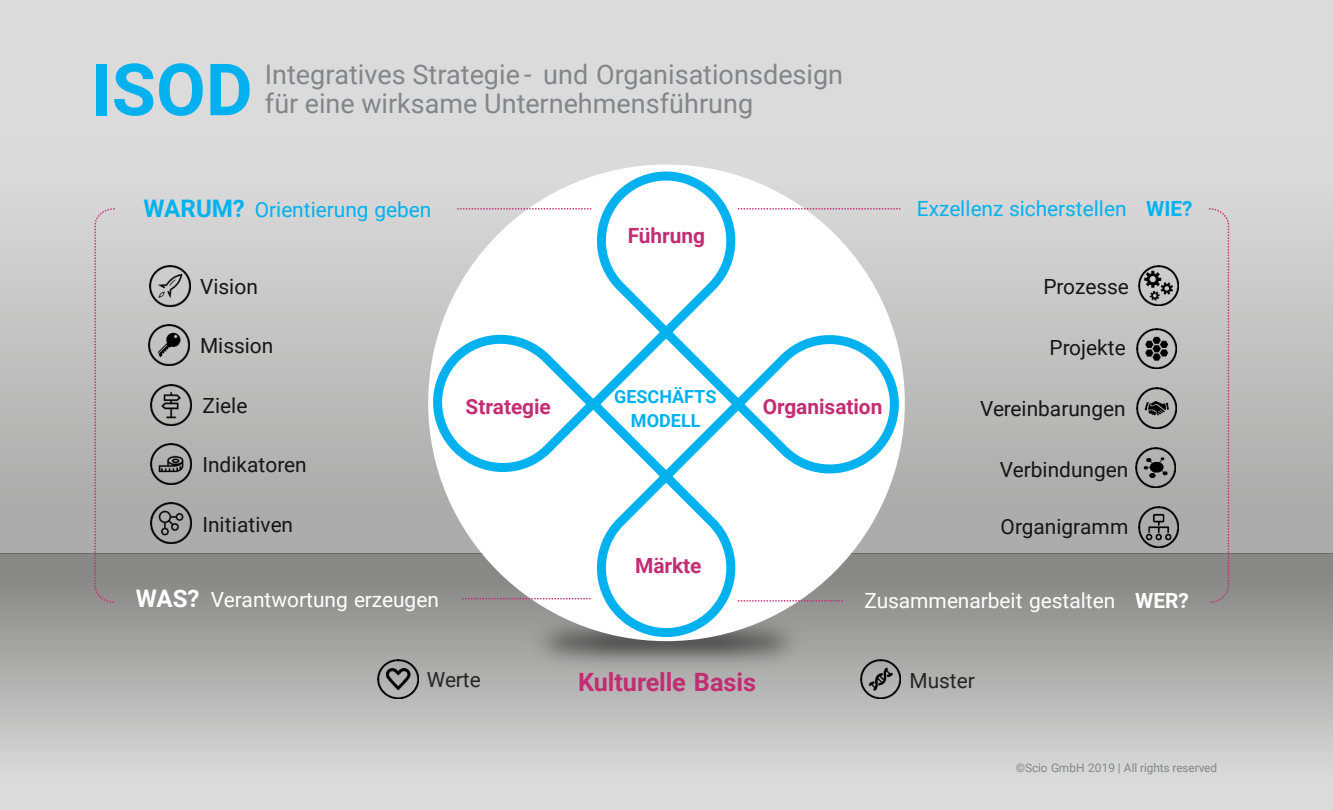
<style>
.page{position:relative;width:1333px;height:810px;background:#dbdbdb}
.page>*{position:absolute;margin:0;border:0;box-sizing:border-box;transform-origin:0 0}
.t1{font:700 72px "Roboto";color:#03b1ef}
.t2{font:27px/29.4px "Roboto";color:#838688}
.t3{font:700 25.2px "Roboto";letter-spacing:-.005em;color:#c32d73}
.t4{font:20.85px "Roboto";color:#161616}
.t5{font:20.85px "Roboto";color:#fff}
.t6{font:20.85px "Roboto";color:#03b1ef}
.t7{font:700 20.85px "Roboto";color:#c32d73}
.t8{font:20.85px "Roboto";letter-spacing:-.005em;color:#262626}
.t9{font:700 18px/24.2px "Roboto";color:#03b1ef;text-align:center}
.t10{font:11.85px "Roboto";letter-spacing:-.01em;color:#838688}
.s1{font-weight:700;font-size:24.15px}
.s2{font-weight:700}
</style>
<div class="page">
<div style="left:0;top:553px;width:1333px;height:257px;background:linear-gradient(to bottom,#818180,#e4e4e4)"></div>
<div style="left:0;top:135px;width:1333px;height:418px;background:linear-gradient(to bottom,#dedede,#a7a7a6)"></div>
<img style="left:492px;top:652px;width:348px;height:50px">
<img style="left:150px;top:265px;width:41px;height:41px">
<img style="left:149px;top:325px;width:40px;height:41px">
<img style="left:151px;top:444px;width:40px;height:41px">
<img style="left:151px;top:503px;width:40px;height:41px">
<img style="left:151px;top:384px;width:40px;height:41px">
<img style="left:378px;top:660px;width:40px;height:38px">
<img style="left:860px;top:660px;width:40px;height:38px">
<svg style="left:419px;top:167px;width:494px;height:485px"></svg>
<svg style="left:457px;top:208px;width:135px;height:2px"></svg>
<svg style="left:738px;top:208px;width:162px;height:2px"></svg>
<svg style="left:1208px;top:207px;width:22px;height:397px"></svg>
<svg style="left:94px;top:207px;width:22px;height:397px"></svg>
<svg style="left:462px;top:598px;width:130px;height:1px"></svg>
<svg style="left:738px;top:600px;width:106px;height:2px"></svg>
<img style="left:1138px;top:266px;width:40px;height:40px">
<img style="left:1137px;top:328px;width:40px;height:40px">
<img style="left:1138px;top:507px;width:40px;height:40px">
<img style="left:1137px;top:388px;width:40px;height:40px">
<img style="left:1135px;top:447px;width:40px;height:40px">
<h1 class="t1" style="left:91px;top:39px;width:164px">ISOD</h1>
<p class="t2" style="left:265px;top:59px;width:580px">Integratives Strategie - und Organisationsdesign für eine wirksame Unternehmensführung</p>
<p class="t6" style="left:144px;top:195px;width:289px"><span class="s1">WARUM?</span> Orientierung geben</p>
<p class="t6" style="left:917px;top:194px;width:277px">Exzellenz sicherstellen <span class="s2">WIE?</span></p>
<p class="t7" style="left:628px;top:221px;width:79px">Führung</p>
<p class="t4" style="left:200px;top:272px;width:59px">Vision</p>
<p class="t4" style="left:1043px;top:272px;width:87px">Prozesse</p>
<p class="t4" style="left:200px;top:331px;width:75px">Mission</p>
<p class="t4" style="left:1050px;top:333px;width:78px">Projekte</p>
<p class="t4" style="left:203px;top:391px;width:46px">Ziele</p>
<p class="t9" style="left:614px;top:384px;width:104px">GESCHÄFTS<br>MODELL</p>
<p class="t7" style="left:466px;top:392px;width:87px">Strategie</p>
<p class="t7" style="left:763px;top:392px;width:121px">Organisation</p>
<p class="t4" style="left:980px;top:394px;width:147px">Vereinbarungen</p>
<p class="t4" style="left:203px;top:450px;width:106px">Indikatoren</p>
<p class="t4" style="left:1000px;top:455px;width:130px">Verbindungen</p>
<p class="t4" style="left:203px;top:510px;width:92px">Initiativen</p>
<p class="t4" style="left:1001px;top:512px;width:129px">Organigramm</p>
<p class="t7" style="left:635px;top:551px;width:68px">Märkte</p>
<p class="t5" style="left:136px;top:585px;width:305px"><span class="s1">WAS?</span> Verantwortung erzeugen</p>
<p class="t5" style="left:864px;top:586px;width:326px">Zusammenarbeit gestalten <span class="s2">WER?</span></p>
<p class="t8" style="left:427px;top:665px;width:56px">Werte</p>
<p class="t3" style="left:578px;top:665px;width:179px">Kulturelle Basis</p>
<p class="t8" style="left:910px;top:666px;width:67px">Muster</p>
<p class="t10" style="left:1016px;top:760px;width:203px">©Scio GmbH 2019 | All rights reserved</p>
</div>
